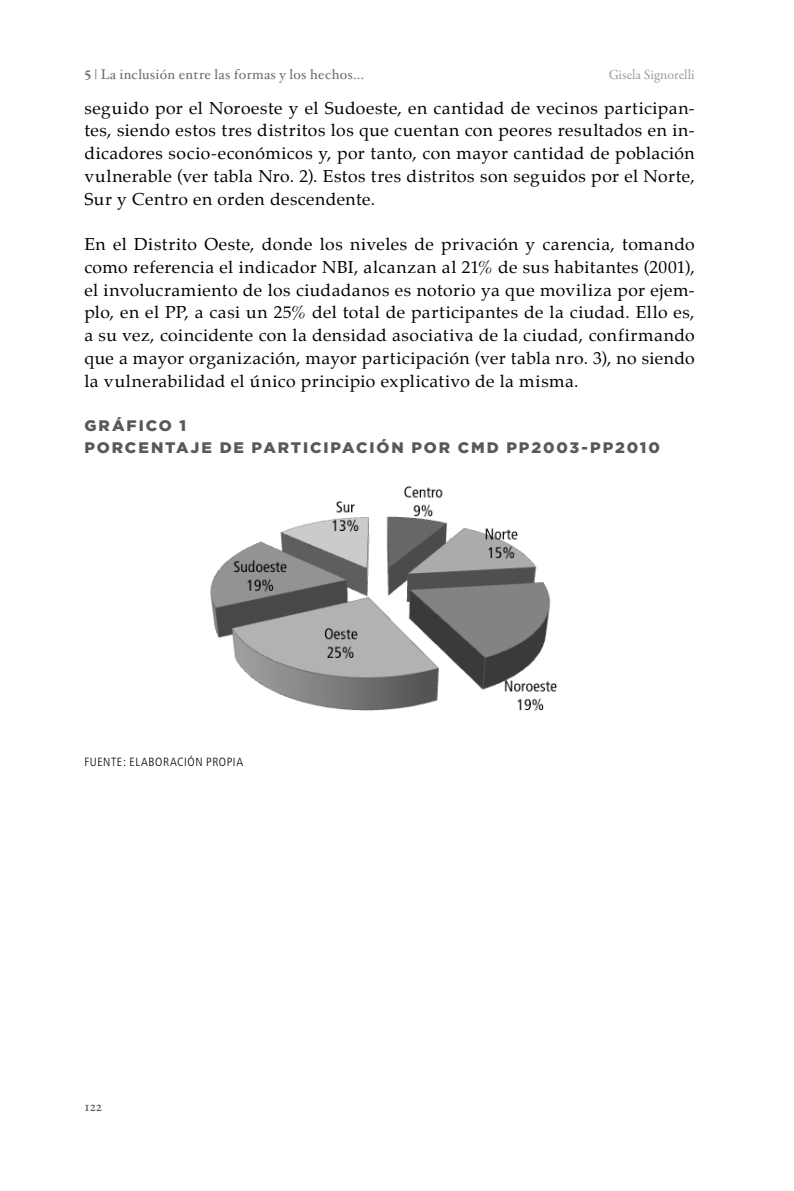
<style>
.page{position:relative;width:794px;height:1191px;background:#fff}
.page>*{position:absolute;margin:0;border:0;box-sizing:border-box;transform-origin:0 0}
.t1{font:16.97px/22.8px "Palatino";letter-spacing:.025em;color:#000;text-align:justify}
.t2{font:900 15.22px/22.8px "Gotham";letter-spacing:.12em;color:#58595b}
.t3{font:14px "Hoefler Text";letter-spacing:.02em;color:#6d6e71}
.t4{font:14px "Garamond Premr Pro";color:#6d6e71}
.t5{font:14px "Hoefler Text";color:#58595b}
.t6{font:300 condensed 11.9px "Frutiger";letter-spacing:.045em;color:#000}
.s1{font-family:"Garamond Premr Pro";font-weight:700}
</style>
<div class="page">
<img style="left:210px;top:486px;width:347px;height:225px">
<p class="t3" style="left:84px;top:66px;width:281px"><span class="s1">5</span> | La inclusión entre las formas y los hechos...</p>
<p class="t4" style="left:608px;top:67px;width:88px">Gisela Signorelli</p>
<p class="t1" style="left:84px;top:96px;width:612px">seguido por el Noroeste y el Sudoeste, en cantidad de vecinos participan&shy;tes, siendo estos tres distritos los que cuentan con peores resultados en in&shy;dicadores socio-económicos y, por tanto, con mayor cantidad de población vulnerable (ver tabla Nro. 2). Estos tres distritos son seguidos por el Norte, Sur y Centro en orden descendente.</p>
<p class="t1" style="left:84px;top:233px;width:612px">En el Distrito Oeste, donde los niveles de privación y carencia, tomando como referencia el indicador NBI, alcanzan al 21% de sus habitantes (2001), el involucramiento de los ciudadanos es notorio ya que moviliza por ejem&shy;plo, en el PP, a casi un 25% del total de participantes de la ciudad. Ello es, a su vez, coincidente con la densidad asociativa de la ciudad, confirmando que a mayor organización, mayor participación (ver tabla nro. 3), no siendo la vulnerabilidad el único principio explicativo de la misma.</p>
<p class="t2" style="left:84px;top:413px;width:577px">GRÁFICO 1<br>PORCENTAJE DE PARTICIPACIÓN POR CMD PP2003-PP2010</p>
<p class="t6" style="left:84px;top:755px;width:160px">FUENTE: ELABORACIÓN PROPIA</p>
<p class="t5" style="left:84px;top:1098px;width:19px">122</p>
</div>
